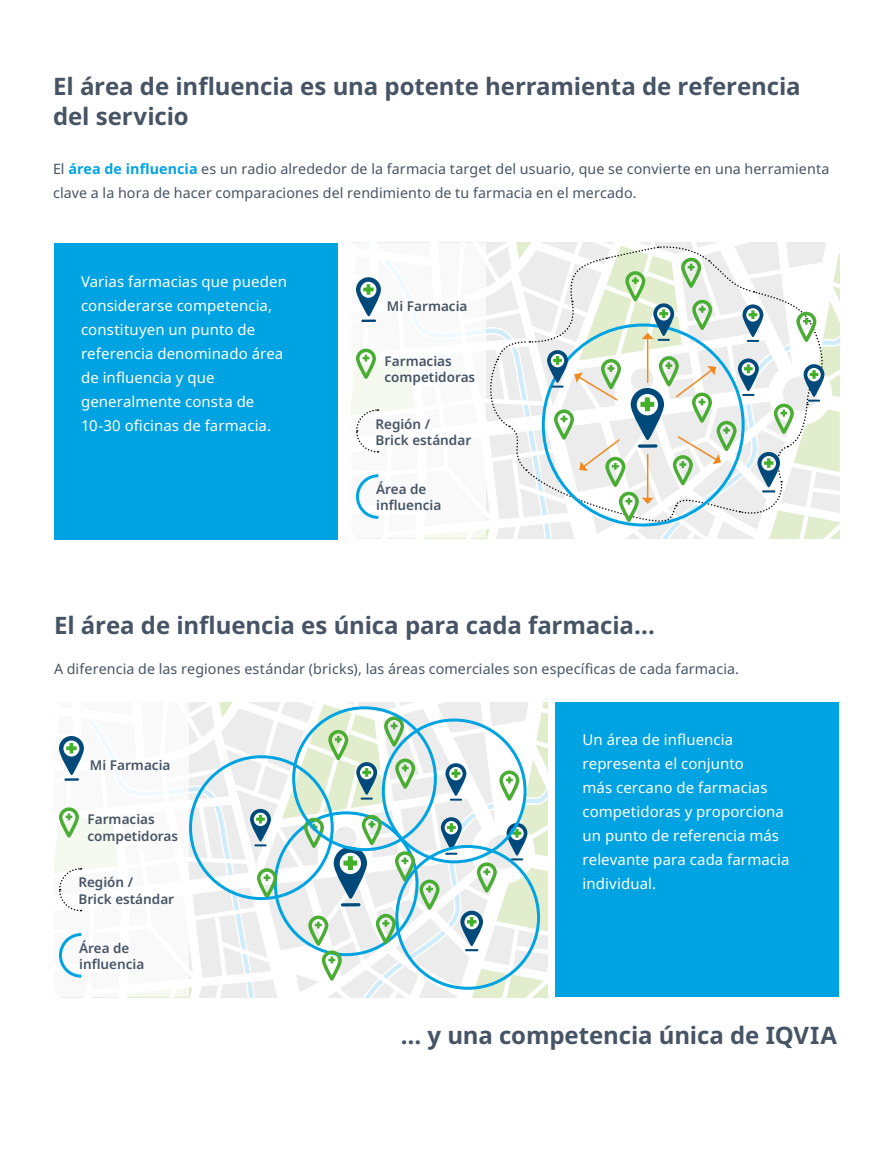
<style>
.page{position:relative;width:893px;height:1149px;background:#fff}
.page>*{position:absolute;margin:0;border:0;box-sizing:border-box;transform-origin:0 0}
.t1{font:700 24px/30px "Noto Sans";letter-spacing:-.005em;color:#465465}
.t2{font:15px/24px "Noto Sans";letter-spacing:.005em;color:#fff}
.t3{font:14.25px/24px "Noto Sans";letter-spacing:.01em;color:#465465}
.t4{font:600 13.5px/16.2px "Noto Sans";color:#465465}
.s1{font-weight:700;color:#00a3e2}
</style>
<div class="page">
<div style="left:54px;top:243px;width:284px;height:296px;background:#00a3e2"></div>
<svg style="left:351px;top:242px;width:488px;height:296px"></svg>
<div style="left:555px;top:702px;width:284px;height:293px;background:#00a3e2"></div>
<svg style="left:188px;top:702px;width:62px;height:294px;fill:#ececec"></svg>
<svg style="left:250px;top:702px;width:297px;height:294px"></svg>
<svg style="left:59px;top:736px;width:25px;height:44px"></svg>
<svg style="left:54px;top:807px;width:64px;height:104px"></svg>
<svg style="left:58px;top:933px;width:24px;height:45px"></svg>
<div style="left:189px;top:755px;width:145px;height:144px;border:3px solid #00a3e2;border-radius:50%"></div>
<div style="left:292px;top:706px;width:145px;height:144px;border:3px solid #00a3e2;border-radius:50%"></div>
<div style="left:382px;top:718px;width:145px;height:145px;border:3px solid #00a3e2;border-radius:50%"></div>
<div style="left:395px;top:844px;width:145px;height:145px;border:3px solid #00a3e2;border-radius:50%"></div>
<h1 class="t1" style="left:53px;top:71px;width:749px">El área de influencia es una potente herramienta de referencia del servicio</h1>
<p class="t3" style="left:53px;top:157px;width:778px">El <span class="s1">área de influencia</span> es un radio alrededor de la farmacia target del usuario, que se convierte en una herramienta clave a la hora de hacer comparaciones del rendimiento de tu farmacia en el mercado.</p>
<p class="t2" style="left:81px;top:269px;width:207px">Varias farmacias que pueden considerarse competencia, constituyen un punto de referencia denominado área de influencia y que generalmente consta de<br>10-30 oficinas de farmacia.</p>
<p class="t4" style="left:387px;top:298px;width:82px">Mi Farmacia</p>
<p class="t4" style="left:385px;top:353px;width:92px">Farmacias competidoras</p>
<p class="t4" style="left:375px;top:416px;width:97px">Región /<br>Brick estándar</p>
<p class="t4" style="left:376px;top:481px;width:67px">Área de influencia</p>
<h1 class="t1" style="left:54px;top:610px;width:603px">El área de influencia es única para cada farmacia...</h1>
<p class="t3" style="left:54px;top:657px;width:686px">A diferencia de las regiones estándar (bricks), las áreas comerciales son específicas de cada farmacia.</p>
<p class="t4" style="left:90px;top:757px;width:82px">Mi Farmacia</p>
<p class="t4" style="left:88px;top:811px;width:92px">Farmacias competidoras</p>
<p class="t4" style="left:78px;top:874px;width:97px">Región /<br>Brick estándar</p>
<p class="t4" style="left:79px;top:940px;width:67px">Área de influencia</p>
<p class="t2" style="left:582px;top:728px;width:208px">Un área de influencia representa el conjunto<br>más cercano de farmacias competidoras y proporciona un punto de referencia más relevante para cada farmacia individual.</p>
<h1 class="t1" style="left:401px;top:1020px;width:438px">… y una competencia única de IQVIA</h1>
</div>
